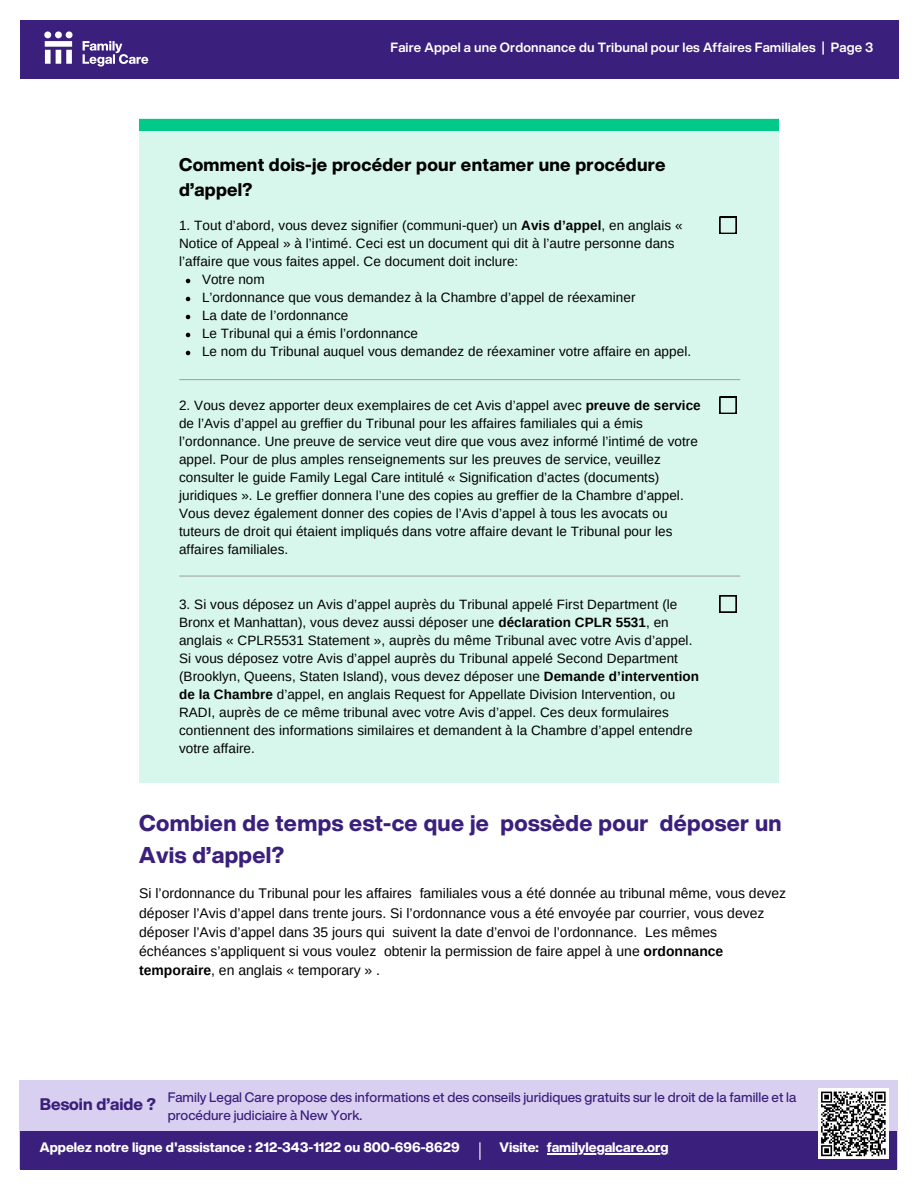
<style>
.page{position:relative;width:918px;height:1188px;background:#fff}
.page>*{position:absolute;margin:0;border:0;box-sizing:border-box;transform-origin:0 0}
.t1{font:800 22.5px/31.5px "Helvetica Now Display";letter-spacing:.015em;color:#3a1f7c}
.t2{font:800 18px/24.8px "Helvetica Now Display";letter-spacing:.015em;color:#000}
.t3{font:800 16.5px "Helvetica Now Display";color:#3a1f7c}
.t4{font:13.95px/19.2px "Arimo";color:#000}
.t5{font:13.5px/18px "Arimo";letter-spacing:.005em;color:#000}
.t6{font:500 13.5px/18px "Helvetica Now Display";color:#3a1f7c}
.t7{font:800 13.5px "Helvetica Now Display";color:#fff}
.t8{font:700 13.2px "Helvetica Now Display";letter-spacing:.01em;color:#fff}
.s1{font-weight:700}
</style>
<div class="page">
<div style="left:20px;top:20px;width:878px;height:58px;background:#3a1f7c"></div>
<svg style="left:44px;top:31px;width:104px;height:36px"></svg>
<div style="left:19px;top:1080px;width:879px;height:89px;background:#d9cff1"></div>
<div style="left:20px;top:1131px;width:876px;height:38px;background:#3a1f7c"></div>
<hr style="left:547px;top:1153px;width:122px;height:1px;background:#fff">
<svg style="left:479px;top:1143px;width:2px;height:16px"></svg>
<div style="left:818px;top:1088px;width:71px;height:71px;background:#fff"></div>
<svg style="left:821px;top:1091px;width:65px;height:66px"></svg>
<div style="left:139px;top:118px;width:640px;height:665px;background:#d7f6ec"></div>
<div style="left:139px;top:119px;width:640px;height:12px;background:#00c98a"></div>
<svg style="left:186px;top:279px;width:4px;height:4px"></svg>
<svg style="left:186px;top:297px;width:4px;height:4px"></svg>
<svg style="left:186px;top:315px;width:4px;height:4px"></svg>
<svg style="left:186px;top:333px;width:4px;height:4px"></svg>
<svg style="left:186px;top:351px;width:4px;height:4px"></svg>
<svg style="left:720px;top:217px;width:16px;height:17px"></svg>
<svg style="left:720px;top:397px;width:16px;height:17px"></svg>
<svg style="left:720px;top:596px;width:16px;height:16px"></svg>
<hr style="left:180px;top:379px;width:560px;height:1px;background:#a6a6a6">
<hr style="left:180px;top:575px;width:560px;height:2px;background:#a6a6a6">
<p class="t8" style="left:391px;top:38px;width:484px">Faire Appel a une Ordonnance du Tribunal pour les Affaires Familiales | Page 3</p>
<h2 class="t2" style="left:179px;top:152px;width:488px">Comment dois-je procéder pour entamer une procédure d’appel?</h2>
<p class="t5" style="left:179px;top:217px;width:505px">1. Tout d’abord, vous devez signifier (communi-quer) un <span class="s1">Avis d’appel</span>, en anglais «<br>Notice of Appeal » à l’intimé. Ceci est un document qui dit à l’autre personne dans l’affaire que vous faites appel. Ce document doit inclure:</p>
<p class="t5" style="left:202px;top:271px;width:491px">Votre nom<br>L’ordonnance que vous demandez à la Chambre d’appel de réexaminer<br>La date de l’ordonnance<br>Le Tribunal qui a émis l’ordonnance<br>Le nom du Tribunal auquel vous demandez de réexaminer votre affaire en appel.</p>
<p class="t5" style="left:179px;top:397px;width:523px">2. Vous devez apporter deux exemplaires de cet Avis d’appel avec <span class="s1">preuve de service </span>de l’Avis d’appel au greffier du Tribunal pour les affaires familiales qui a émis l’ordonnance. Une preuve de service veut dire que vous avez informé l’intimé de votre appel. Pour de plus amples renseignements sur les preuves de service, veuillez consulter le guide Family Legal Care intitulé « Signification d’actes (documents) juridiques ». Le greffier donnera l’une des copies au greffier de la Chambre d’appel.<br>Vous devez également donner des copies de l’Avis d’appel à tous les avocats ou tuteurs de droit qui étaient impliqués dans votre affaire devant le Tribunal pour les affaires familiales.</p>
<p class="t5" style="left:179px;top:596px;width:522px">3. Si vous déposez un Avis d’appel auprès du Tribunal appelé First Department (le Bronx et Manhattan), vous devez aussi déposer une <span class="s1">déclaration CPLR 5531</span>, en anglais « CPLR5531 Statement », auprès du même Tribunal avec votre Avis d’appel.<br>Si vous déposez votre Avis d’appel auprès du Tribunal appelé Second Department (Brooklyn, Queens, Staten Island), vous devez déposer une <span class="s1">Demande d’intervention de la Chambre</span> d’appel, en anglais Request for Appellate Division Intervention, ou RADI, auprès de ce même tribunal avec votre Avis d’appel. Ces deux formulaires contiennent des informations similaires et demandent à la Chambre d’appel entendre votre affaire.</p>
<h1 class="t1" style="left:139px;top:807px;width:644px">Combien de temps est-ce que je possède pour déposer un<br>Avis d’appel?</h1>
<p class="t4" style="left:139px;top:884px;width:648px">Si l’ordonnance du Tribunal pour les affaires familiales vous a été donnée au tribunal même, vous devez déposer l’Avis d’appel dans trente jours. Si l’ordonnance vous a été envoyée par courrier, vous devez déposer l’Avis d’appel dans 35 jours qui suivent la date d’envoi de l’ordonnance. Les mêmes échéances s’appliquent si vous voulez obtenir la permission de faire appel à une <span class="s1">ordonnance temporaire</span>, en anglais « temporary » .</p>
<p class="t3" style="left:40px;top:1092px;width:118px">Besoin d’aide ?</p>
<p class="t6" style="left:168px;top:1088px;width:630px">Family Legal Care propose des informations et des conseils juridiques gratuits sur le droit de la famille et la procédure judiciaire à New York.</p>
<p class="t7" style="left:500px;top:1137px;width:41px">Visite:</p>
<p class="t7" style="left:40px;top:1137px;width:421px">Appelez notre ligne d'assistance : 212-343-1122 ou 800-696-8629</p>
<p class="t7" style="left:547px;top:1137px;width:123px">familylegalcare.org</p>
</div>
